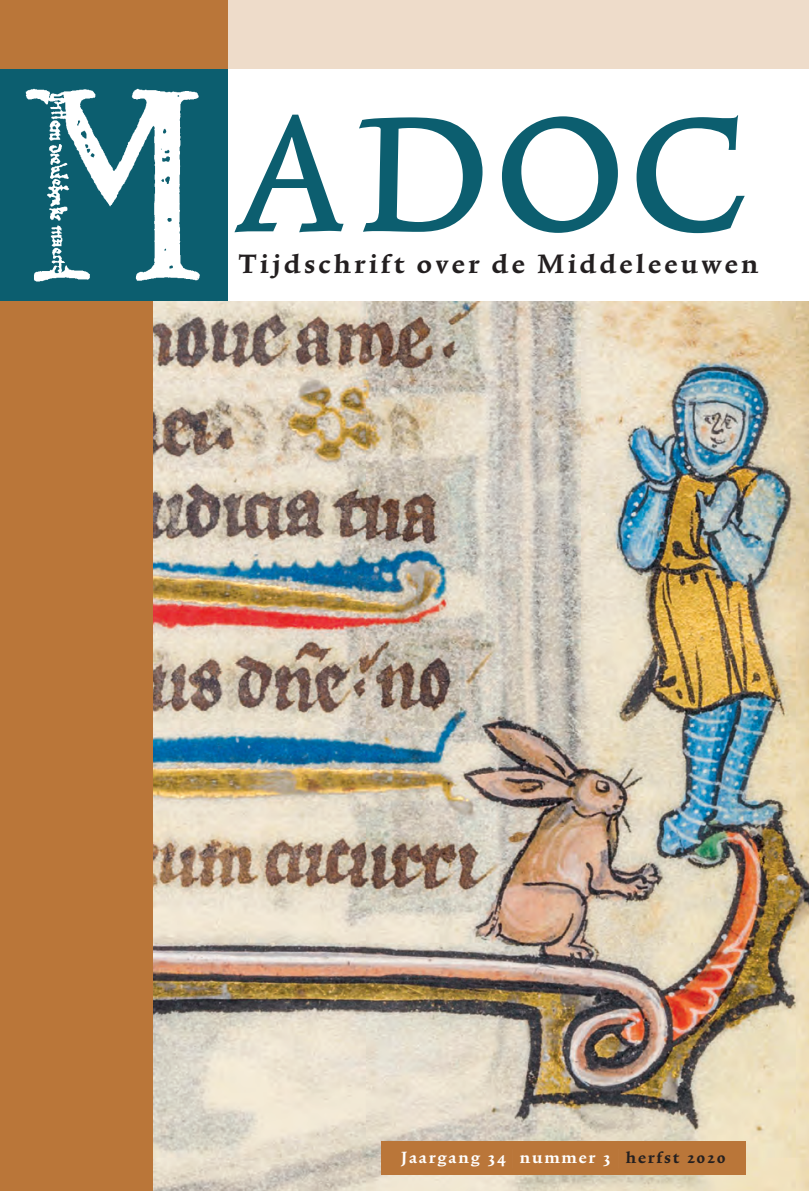
<style>
.page{position:relative;width:809px;height:1191px;background:#fff}
.page>*{position:absolute;margin:0;border:0;box-sizing:border-box;transform-origin:0 0}
.t1{font:252px "Trinite No 1 Rom Con Exp";color:#0c5e6f}
.t2{font:700 31.5px "Trinite No 1";letter-spacing:.11em;color:#231f20}
.t3{font:700 19.25px "Trinite No 1";letter-spacing:.1em;color:#fff}
.s1{color:#231f20}
</style>
<div class="page">
<div style="left:0;top:0;width:228px;height:1191px;background:#ba7639"></div>
<div style="left:228px;top:0;width:581px;height:1191px;background:#eedcca"></div>
<img style="left:154px;top:300px;width:655px;height:891px">
<div style="left:0;top:69px;width:228px;height:231px;background:#0c5e6f"></div>
<img style="left:25px;top:88px;width:175px;height:194px">
<div style="left:228px;top:69px;width:581px;height:231px;background:#fff"></div>
<div style="left:381px;top:1141px;width:364px;height:33px;background:#ba7639"></div>
<h1 class="t1" style="left:238px;top:29px;width:512px">adoc</h1>
<p class="t2" style="left:239px;top:248px;width:521px">Tijdschrift over de Middeleeuwen</p>
<p class="t3" style="left:401px;top:1147px;width:325px">Jaargang 34 | nummer 3 | <span class="s1">herfst 2020</span></p>
</div>
